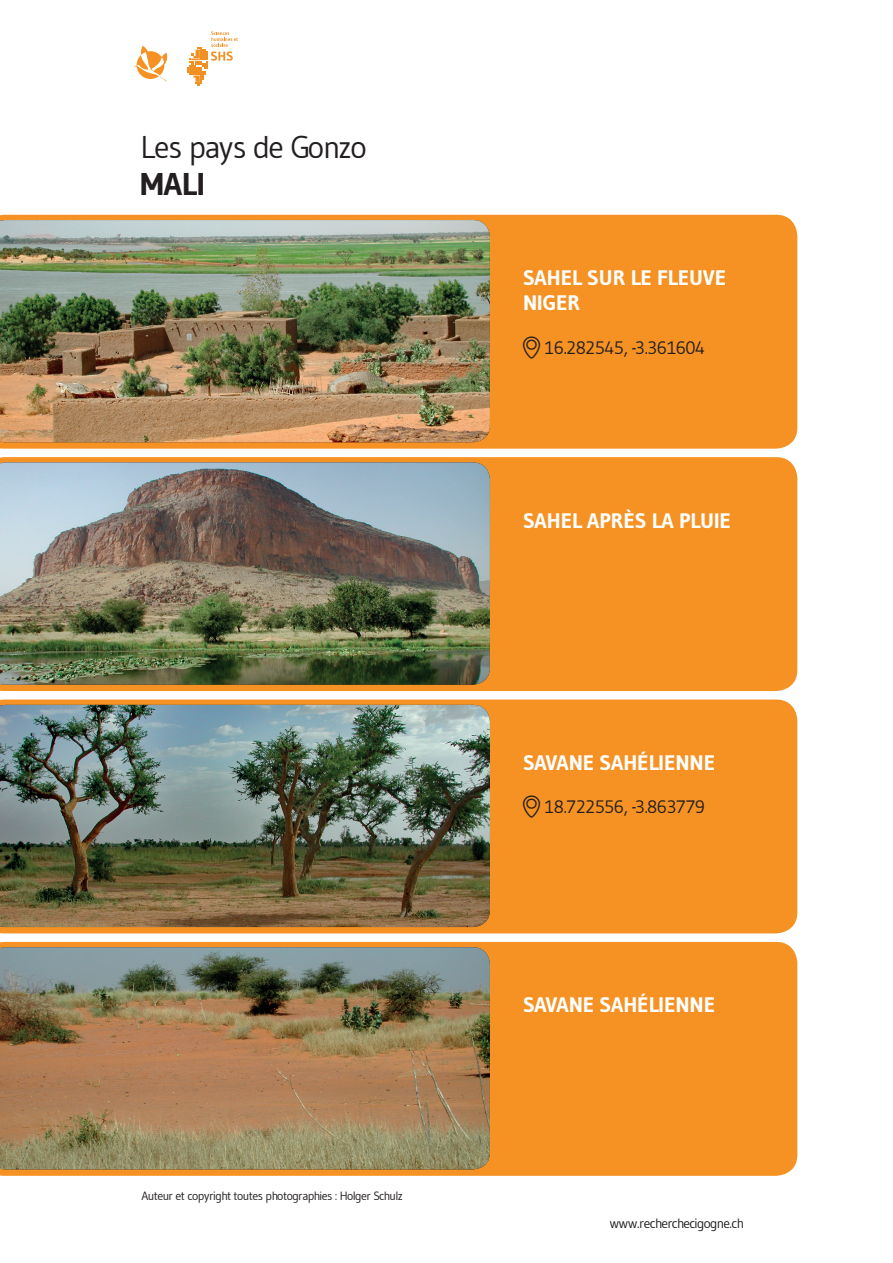
<style>
.page{position:relative;width:893px;height:1263px;background:#fff}
.page>*{position:absolute;margin:0;border:0;box-sizing:border-box;transform-origin:0 0}
.t1{font:31.5px "Gudea Stork";color:#231f20}
.t2{font:700 31.5px "Gudea";color:#231f20}
.t3{font:700 21px/25.2px "Gudea";color:#fff}
.t4{font:18px "Gudea Stork";color:#231f20}
.t5{font:13.5px "Gudea Stork";color:#231f20}
.t6{font:12px "Gudea Stork";color:#231f20}
</style>
<div class="page">
<div style="left:0;top:215px;width:797px;height:234px;background:#f59223"></div>
<div style="left:0;top:457px;width:797px;height:234px;background:#f59223"></div>
<div style="left:0;top:699px;width:797px;height:234px;background:#f59223"></div>
<div style="left:0;top:942px;width:797px;height:234px;background:#f59223"></div>
<img style="left:0;top:220px;width:490px;height:222px">
<img style="left:0;top:462px;width:490px;height:223px">
<img style="left:0;top:705px;width:490px;height:222px">
<img style="left:0;top:947px;width:490px;height:222px">
<svg style="left:134px;top:46px;width:34px;height:36px"></svg>
<svg style="left:187px;top:31px;width:51px;height:55px"></svg>
<h1 class="t1" style="left:141px;top:127px;width:227px">Les pays de Gonzo</h1>
<h1 class="t2" style="left:141px;top:164px;width:66px">MALI</h1>
<p class="t6" style="left:141px;top:1188px;width:262px">Auteur et copyright toutes photographies : Holger Schulz</p>
<p class="t3" style="left:523px;top:265px;width:205px">SAHEL SUR LE FLEUVE<br>NIGER</p>
<p class="t4" style="left:523px;top:336px;width:183px">¶ 16.282545, -3.361604</p>
<p class="t3" style="left:523px;top:507px;width:209px">SAHEL APRÈS LA PLUIE</p>
<p class="t3" style="left:523px;top:750px;width:194px">SAVANE SAHÉLIENNE</p>
<p class="t4" style="left:523px;top:795px;width:183px">¶ 18.722556, -3.863779</p>
<p class="t3" style="left:523px;top:992px;width:194px">SAVANE SAHÉLIENNE</p>
<p class="t5" style="left:610px;top:1215px;width:135px">www.recherchecigogne.ch</p>
</div>
